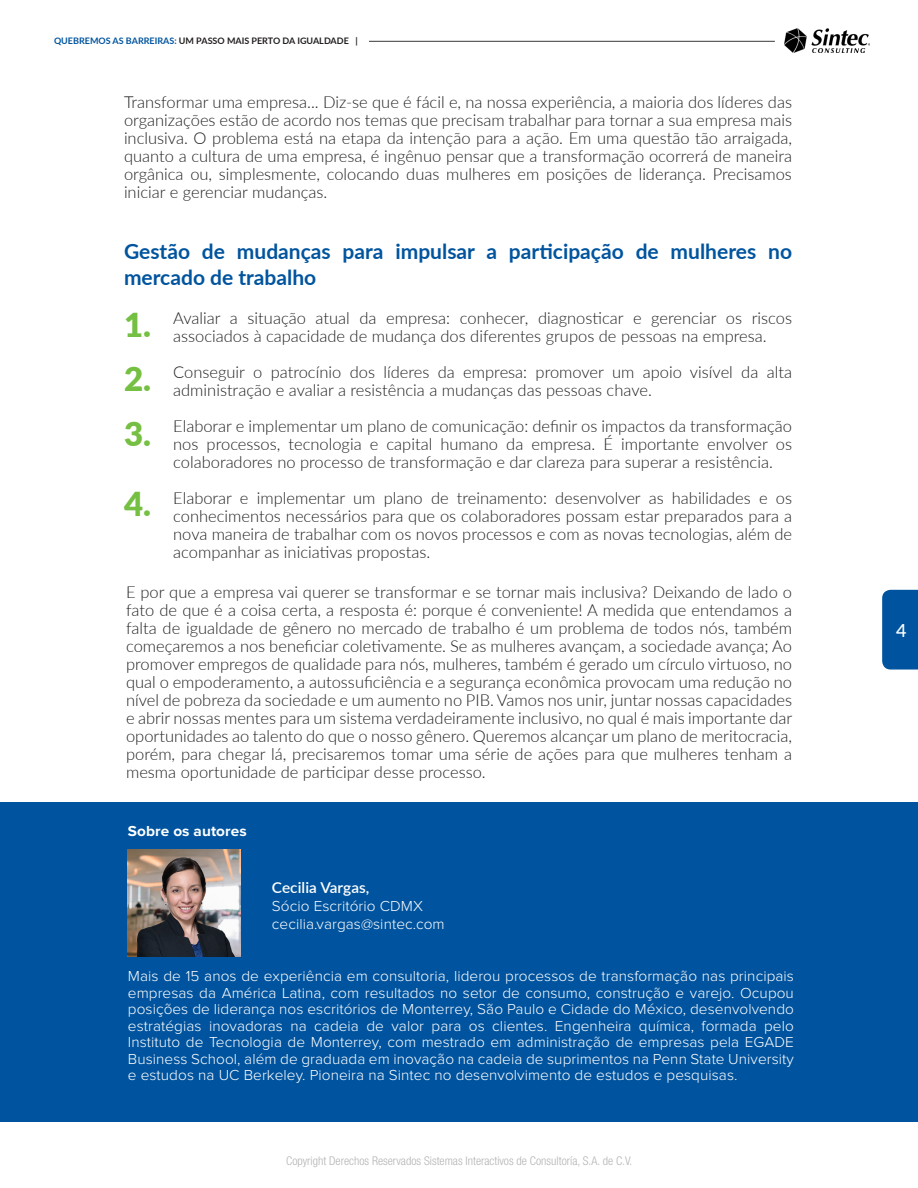
<style>
.page{position:relative;width:918px;height:1188px;background:#fff}
.page>*{position:absolute;margin:0;border:0;box-sizing:border-box;transform-origin:0 0}
.t1{font:900 33px "Lato";color:#75bf42}
.t2{font:700 21px/25.5px "Lato";color:#00549e}
.t3{font:500 18px "Lato";color:#fff}
.t4{font:300 16.5px/18px "Lato";color:#231f20;text-align:justify}
.t5{font:300 15px/16.5px "Proxima Nova";letter-spacing:.005em;color:#fff;text-align:justify}
.t6{font:600 15px "Lato";letter-spacing:.005em;color:#fff}
.t7{font:700 15px "Proxima Nova";letter-spacing:.005em;color:#fff}
.t8{font:300 condensed 12px "Helvetica Neue LT Std";color:#b2b4b3}
.t9{font:700 9px "Lato";color:#231f20}
.s1{color:#00549e}
</style>
<div class="page">
<img style="left:784px;top:28px;width:86px;height:24px">
<hr style="left:369px;top:41px;width:406px;height:1px;background:#3a3838">
<div style="left:882px;top:590px;width:36px;height:80px;background:#00549f"></div>
<div style="left:0;top:802px;width:918px;height:320px;background:#00549f"></div>
<img style="left:128px;top:849px;width:112px;height:108px">
<p class="t9" style="left:54px;top:34px;width:305px"><span class="s1">QUEBREMOS AS BARREIRAS:</span> UM PASSO MAIS PERTO DA IGUALDADE |</p>
<p class="t4" style="left:124px;top:92px;width:670px">Transformar uma empresa... Diz-se que é fácil e, na nossa experiência, a maioria dos líderes das organizações estão de acordo nos temas que precisam trabalhar para tornar a sua empresa mais inclusiva. O problema está na etapa da intenção para a ação. Em uma questão tão arraigada, quanto a cultura de uma empresa, é ingênuo pensar que a transformação ocorrerá de maneira orgânica ou, simplesmente, colocando duas mulheres em posições de liderança. Precisamos iniciar e gerenciar mudanças.</p>
<p class="t2" style="left:124px;top:238px;width:670px">Gestão de mudanças para impulsar a participação de mulheres no mercado de trabalho</p>
<p class="t1" style="left:124px;top:300px;width:29px">1.</p>
<p class="t1" style="left:124px;top:354px;width:29px">2.</p>
<p class="t1" style="left:124px;top:409px;width:29px">3.</p>
<p class="t1" style="left:124px;top:479px;width:29px">4.</p>
<p class="t4" style="left:173px;top:308px;width:620px">Avaliar a situação atual da empresa: conhecer, diagnosticar e gerenciar os riscos associados à capacidade de mudança dos diferentes grupos de pessoas na empresa.</p>
<p class="t4" style="left:173px;top:362px;width:620px">Conseguir o patrocínio dos líderes da empresa: promover um apoio visível da alta administração e avaliar a resistência a mudanças das pessoas chave.</p>
<p class="t4" style="left:173px;top:416px;width:620px">Elaborar e implementar um plano de comunicação: definir os impactos da transformação nos processos, tecnologia e capital humano da empresa. É importante envolver os colaboradores no processo de transformação e dar clareza para superar a resistência.</p>
<p class="t4" style="left:173px;top:488px;width:620px">Elaborar e implementar um plano de treinamento: desenvolver as habilidades e os conhecimentos necessários para que os colaboradores possam estar preparados para a nova maneira de trabalhar com os novos processos e com as novas tecnologias, além de acompanhar as iniciativas propostas.</p>
<p class="t4" style="left:126px;top:583px;width:668px">E por que a empresa vai querer se transformar e se tornar mais inclusiva? Deixando de lado o fato de que é a coisa certa, a resposta é: porque é conveniente! A medida que entendamos a falta de igualdade de gênero no mercado de trabalho é um problema de todos nós, também começaremos a nos beneficiar coletivamente. Se as mulheres avançam, a sociedade avança; Ao promover empregos de qualidade para nós, mulheres, também é gerado um círculo virtuoso, no qual o empoderamento, a autossuficiência e a segurança econômica provocam uma redução no nível de pobreza da sociedade e um aumento no PIB. Vamos nos unir, juntar nossas capacidades e abrir nossas mentes para um sistema verdadeiramente inclusivo, no qual é mais importante dar oportunidades ao talento do que o nosso gênero. Queremos alcançar um plano de meritocracia, porém, para chegar lá, precisaremos tomar uma série de ações para que mulheres tenham a mesma oportunidade de participar desse processo.</p>
<p class="t7" style="left:128px;top:820px;width:120px">Sobre os autores</p>
<p class="t6" style="left:272px;top:876px;width:99px">Cecilia Vargas,</p>
<p class="t5" style="left:272px;top:898px;width:153px">Sócio Escritório CDMX</p>
<p class="t5" style="left:272px;top:916px;width:174px">cecilia.vargas@sintec.com</p>
<p class="t5" style="left:128px;top:969px;width:668px">Mais de 15 anos de experiência em consultoria, liderou processos de transformação nas principais empresas da América Latina, com resultados no setor de consumo, construção e varejo. Ocupou posições de liderança nos escritórios de Monterrey, São Paulo e Cidade do México, desenvolvendo estratégias inovadoras na cadeia de valor para os clientes. Engenheira química, formada pelo Instituto de Tecnologia de Monterrey, com mestrado em administração de empresas pela EGADE Business School, além de graduada em inovação na cadeia de suprimentos na Penn State University e estudos na UC Berkeley. Pioneira na Sintec no desenvolvimento de estudos e pesquisas.</p>
<p class="t8" style="left:286px;top:1154px;width:348px">Copyright Derechos Reservados Sistemas Interactivos de Consultoría, S.A. de C.V.</p>
<p class="t3" style="left:896px;top:617px;width:12px">4</p>
</div>
